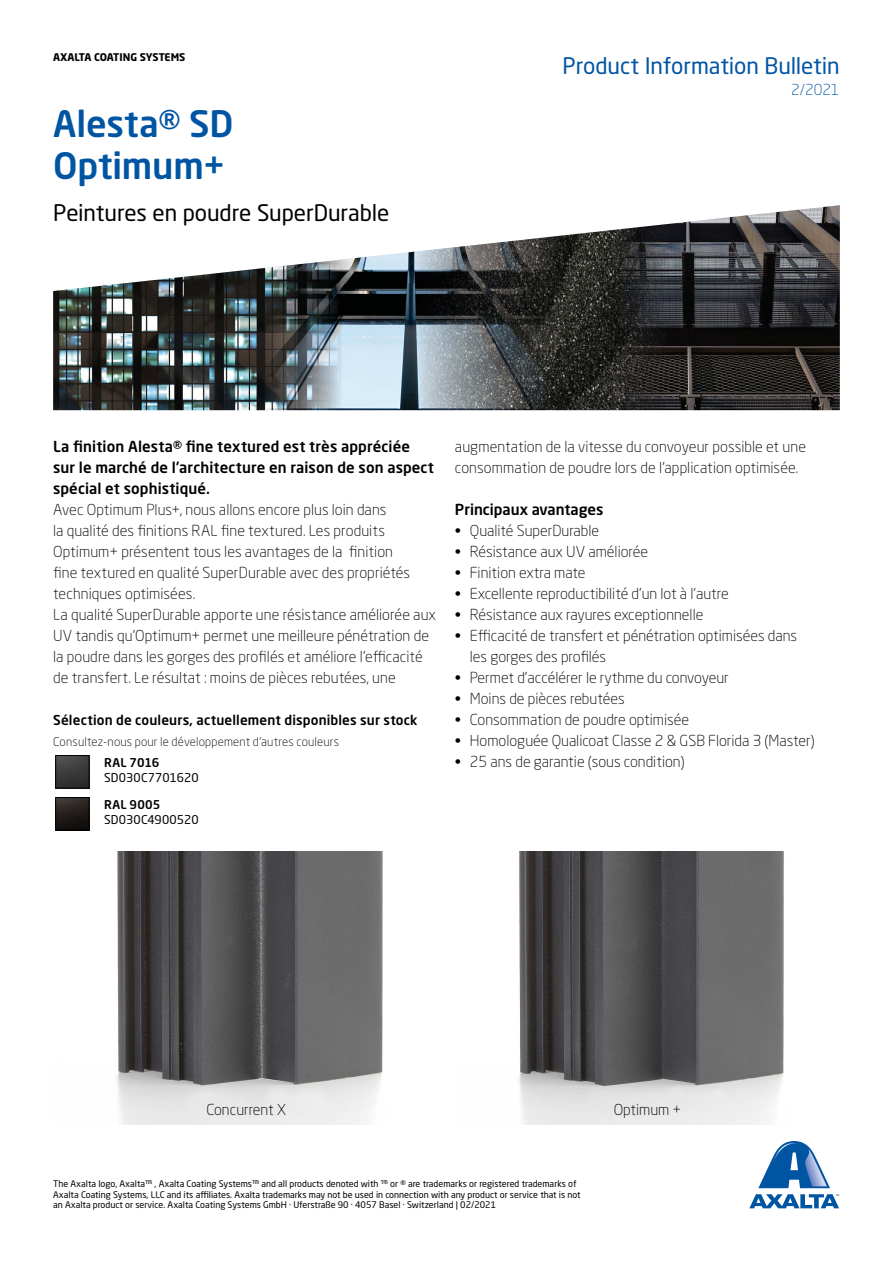
<style>
.page{position:relative;width:893px;height:1263px;background:#fff}
.page>*{position:absolute;margin:0;border:0;box-sizing:border-box;transform-origin:0 0}
.t1{font:500 36px/42px "Neo Sans Pro";letter-spacing:-.005em;color:#0055a3}
.t2{font:22.5px "Neo Sans Pro";letter-spacing:-.005em;color:#000}
.t3{font:22.5px "Neo Sans Pro";letter-spacing:-.005em;color:#0055a3}
.t4{font:300 15px/21px "Neo Sans Pro";color:#000}
.t5{font:500 15px/21px "Neo Sans Pro";letter-spacing:.005em;color:#000}
.t6{font:300 15px "Neo Sans Pro";color:#0055a3}
.t7{font:500 13.5px "Neo Sans Pro";letter-spacing:.01em;color:#000}
.t8{font:300 12px "Neo Sans Pro";letter-spacing:.015em;color:#000}
.t9{font:12px "Neo Sans Pro";letter-spacing:.01em;color:#000}
.t10{font:500 12px "Neo Sans Pro";letter-spacing:.01em;color:#000}
.t11{font:700 10.5px "Neo Sans Pro";letter-spacing:-.01em;color:#000}
.t12{font:9px/10.5px "Neo Sans Pro";color:#000}
</style>
<div class="page">
<svg style="left:749px;top:1141px;width:90px;height:67px"></svg>
<img style="left:117px;top:851px;width:266px;height:273px">
<img style="left:518px;top:851px;width:266px;height:273px">
<img style="left:57px;top:757px;width:30px;height:29px">
<div style="left:55px;top:755px;width:34px;height:33px;border:1px solid #000"></div>
<img style="left:57px;top:799px;width:30px;height:29px">
<div style="left:55px;top:797px;width:34px;height:33px;border:1px solid #000"></div>
<img style="left:53px;top:205px;width:787px;height:205px">
<p class="t11" style="left:53px;top:50px;width:134px">AXALTA COATING SYSTEMS</p>
<h2 class="t3" style="left:563px;top:52px;width:279px">Product Information Bulletin</h2>
<p class="t6" style="left:791px;top:81px;width:50px">2/2021</p>
<h1 class="t1" style="left:53px;top:102px;width:182px">Alesta® SD<br>Optimum+</h1>
<h2 class="t2" style="left:53px;top:199px;width:338px">Peintures en poudre SuperDurable</h2>
<p class="t5" style="left:53px;top:436px;width:382px">La finition Alesta® fine textured est très appréciée sur le marché de l’architecture en raison de son aspect spécial et sophistiqué.</p>
<p class="t4" style="left:53px;top:499px;width:384px">Avec Optimum Plus+, nous allons encore plus loin dans<br>la qualité des finitions RAL fine textured. Les produits Optimum+ présentent tous les avantages de la finition<br>fine textured en qualité SuperDurable avec des propriétés techniques optimisées.<br>La qualité SuperDurable apporte une résistance améliorée aux UV tandis qu’Optimum+ permet une meilleure pénétration de la poudre dans les gorges des profilés et améliore l’efficacité de transfert. Le résultat : moins de pièces rebutées, une</p>
<p class="t7" style="left:53px;top:712px;width:366px">Sélection de couleurs, actuellement disponibles sur stock</p>
<p class="t8" style="left:53px;top:735px;width:287px">Consultez-nous pour le développement d’autres couleurs</p>
<p class="t10" style="left:104px;top:755px;width:57px">RAL 7016</p>
<p class="t9" style="left:104px;top:770px;width:96px">SD030C7701620</p>
<p class="t10" style="left:104px;top:797px;width:58px">RAL 9005</p>
<p class="t9" style="left:104px;top:812px;width:96px">SD030C4900520</p>
<p class="t4" style="left:455px;top:436px;width:352px">augmentation de la vitesse du convoyeur possible et une consommation de poudre lors de l’application optimisée.</p>
<p class="t5" style="left:455px;top:499px;width:150px">Principaux avantages</p>
<p class="t4" style="left:455px;top:520px;width:146px">• Qualité SuperDurable</p>
<p class="t4" style="left:455px;top:541px;width:195px">• Résistance aux UV améliorée</p>
<p class="t4" style="left:455px;top:562px;width:132px">• Finition extra mate</p>
<p class="t4" style="left:455px;top:583px;width:275px">• Excellente reproductibilité d’un lot à l’autre</p>
<p class="t4" style="left:455px;top:604px;width:250px">• Résistance aux rayures exceptionnelle</p>
<p class="t4" style="left:470px;top:625px;width:329px;text-indent:-15px">• Efficacité de transfert et pénétration optimisées dans les gorges des profilés</p>
<p class="t4" style="left:455px;top:667px;width:275px">• Permet d’accélérer le rythme du convoyeur</p>
<p class="t4" style="left:455px;top:688px;width:171px">• Moins de pièces rebutées</p>
<p class="t4" style="left:455px;top:709px;width:236px">• Consommation de poudre optimisée</p>
<p class="t4" style="left:455px;top:730px;width:361px">• Homologuée Qualicoat Classe 2 &amp; GSB Florida 3 (Master)</p>
<p class="t4" style="left:455px;top:751px;width:231px">• 25 ans de garantie (sous condition)</p>
<p class="t4" style="left:206px;top:1099px;width:81px">Concurrent X</p>
<p class="t4" style="left:614px;top:1099px;width:69px">Optimum +</p>
<p class="t12" style="left:53px;top:1178px;width:529px">The Axalta logo, Axalta™ , Axalta Coating Systems™ and all products denoted with ™ or ® are trademarks or registered trademarks of<br>Axalta Coating Systems, LLC and its affiliates. Axalta trademarks may not be used in connection with any product or service that is not an Axalta product or service. Axalta Coating Systems GmbH · Uferstraße 90 · 4057 Basel · Switzerland | 02/2021</p>
</div>
